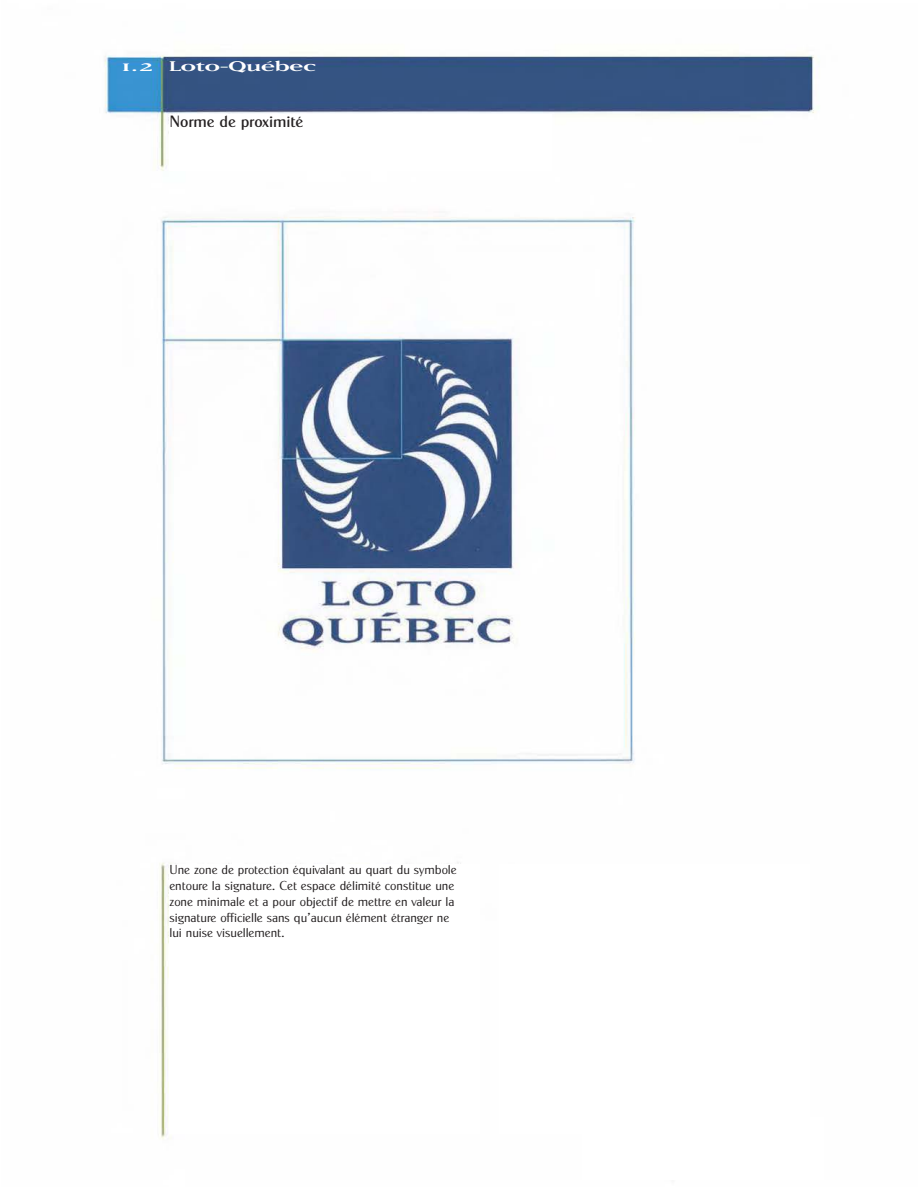
<style>
.page{position:relative;width:918px;height:1188px;background:#fff}
.page>*{position:absolute;margin:0;border:0;box-sizing:border-box;transform-origin:0 0}
.t1{font:16.5px "Cg Globe Gothic Dm";color:#231f20}
.t2{font:16.5px "Matrix Wide";letter-spacing:-.05em;color:#fff}
.t3{font:13.2px/15.8px "Cg Globe Gothic Lt";color:#231f20}
.s1{font-size:18px}
</style>
<div class="page">
<img style="left:104px;top:54px;width:712px;height:1086px">
<div style="left:582px;top:1118px;width:242px;height:62px;background:#fff"></div>
<div style="left:170px;top:864px;width:310px;height:270px;background:#fff"></div>
<div style="left:500px;top:864px;width:310px;height:270px;background:#fff"></div>
<div style="left:170px;top:114px;width:382px;height:57px;background:#fff"></div>
<p class="t2" style="left:122px;top:59px;width:196px"><span class="s1">1.2</span> Loto-Québec</p>
<p class="t1" style="left:170px;top:115px;width:135px">Norme de proximité</p>
<p class="t3" style="left:170px;top:863px;width:289px">Une zone de protection équivalant au quart du symbole entoure la signature. Cet espace délimité constitue une zone minimale et a pour objectif de mettre en valeur la signature officielle sans qu’aucun élément étranger ne lui nuise visuellement.</p>
</div>
